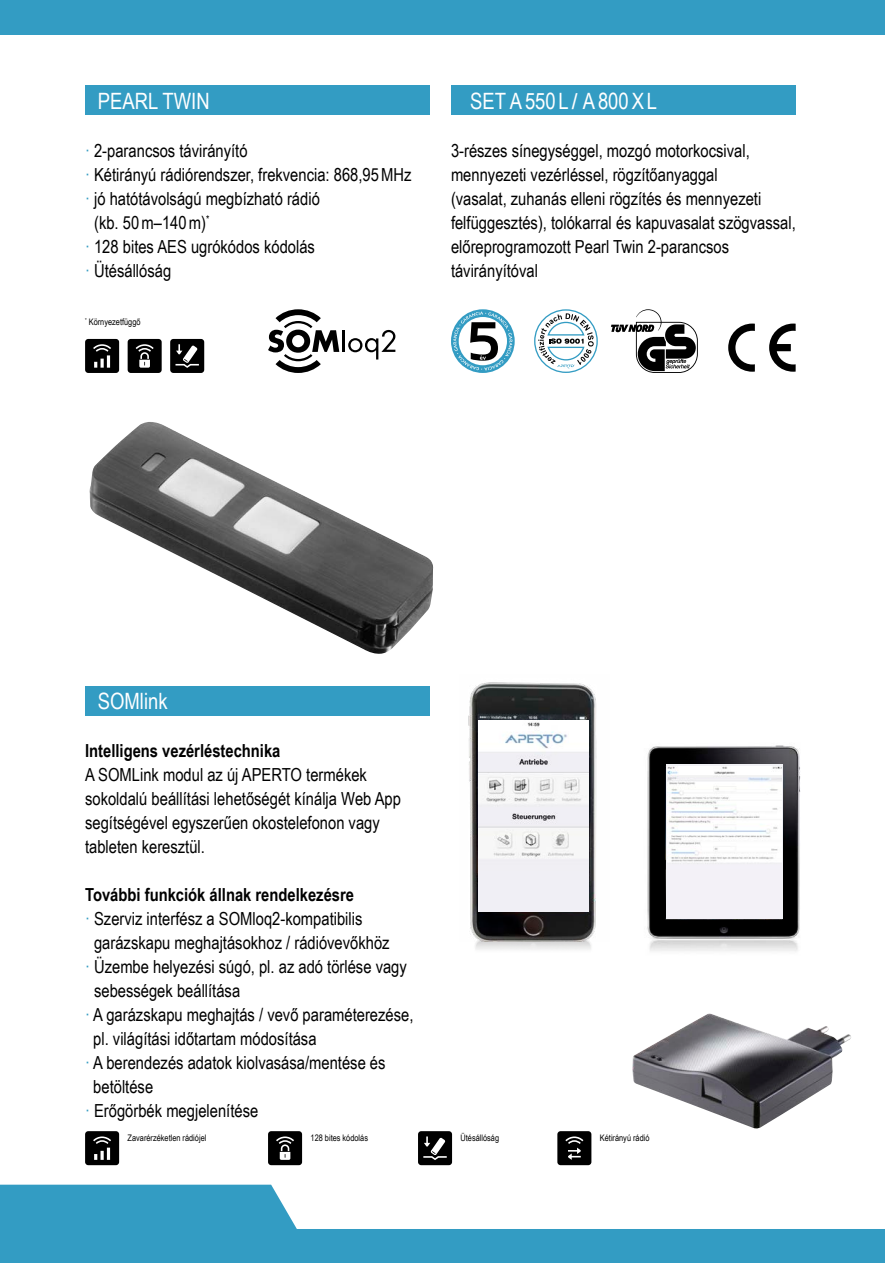
<style>
.page{position:relative;width:885px;height:1263px;background:#fff}
.page>*{position:absolute;margin:0;border:0;box-sizing:border-box;transform-origin:0 0}
.t1{font:22.5px "Arial Narrow";color:#fff}
.t2{font:18px/24px "Arial Narrow";color:#000}
.t3{font:700 18px "Arial Narrow";color:#000}
.t4{font:9px "Arial Narrow";color:#000}
.s1{font-family:"Frutiger LT Std";font-stretch:condensed}
.s2{color:#339cc3}
</style>
<div class="page">
<div style="left:0;top:0;width:884px;height:34px;background:#339cc3"></div>
<div style="left:85px;top:686px;width:344px;height:30px;background:#339cc3"></div>
<div style="left:85px;top:85px;width:344px;height:30px;background:#339cc3"></div>
<img style="left:632px;top:1013px;width:219px;height:116px">
<svg style="left:0;top:1185px;width:884px;height:78px;fill:#339cc3"></svg>
<svg style="left:418px;top:1131px;width:34px;height:34px"></svg>
<svg style="left:85px;top:1131px;width:34px;height:34px"></svg>
<svg style="left:557px;top:1131px;width:34px;height:34px"></svg>
<svg style="left:268px;top:1131px;width:34px;height:34px"></svg>
<img style="left:475px;top:941px;width:116px;height:9px">
<img style="left:468px;top:682px;width:129px;height:259px">
<img style="left:478px;top:721px;width:110px;height:191px">
<img style="left:647px;top:745px;width:154px;height:207px">
<div style="left:666px;top:765px;width:116px;height:154px;background:#f1f1f5"></div>
<img style="left:667px;top:766px;width:114px;height:96px">
<svg style="left:170px;top:339px;width:34px;height:34px"></svg>
<svg style="left:85px;top:339px;width:34px;height:34px"></svg>
<svg style="left:128px;top:339px;width:34px;height:34px"></svg>
<hr style="left:343px;top:330px;width:2px;height:22px;background:#000">
<svg style="left:268px;top:309px;width:71px;height:64px"></svg>
<svg style="left:348px;top:330px;width:47px;height:29px"></svg>
<div style="left:451px;top:85px;width:344px;height:30px;background:#339cc3"></div>
<svg style="left:769px;top:324px;width:26px;height:48px"></svg>
<svg style="left:728px;top:324px;width:26px;height:48px"></svg>
<svg style="left:451px;top:309px;width:63px;height:64px"></svg>
<svg style="left:453px;top:312px;width:59px;height:58px"></svg>
<svg style="left:611px;top:309px;width:86px;height:64px"></svg>
<svg style="left:534px;top:309px;width:63px;height:64px"></svg>
<img style="left:89px;top:422px;width:344px;height:232px">
<p class="t1" style="left:98px;top:85px;width:113px">PEARL TWIN</p>
<p class="t1" style="left:470px;top:85px;width:188px">SET A550L<span class="s1">/</span> A800XL</p>
<p class="t2" style="left:85px;top:138px;width:164px"><span class="s2">·</span> 2-parancsos távirányító</p>
<p class="t2" style="left:85px;top:162px;width:328px"><span class="s2">·</span> Kétirányú rádiórendszer, frekvencia: 868,95MHz</p>
<p class="t2" style="left:85px;top:186px;width:236px"><span class="s2">·</span> jó hatótávolságú megbízható rádió</p>
<p class="t2" style="left:94px;top:210px;width:117px">(kb. 50m–140m)<sup>*</sup></p>
<p class="t2" style="left:85px;top:234px;width:231px"><span class="s2">·</span> 128 bites AES ugrókódos kódolás</p>
<p class="t2" style="left:85px;top:258px;width:88px"><span class="s2">·</span> Ütésállóság</p>
<p class="t4" style="left:85px;top:315px;width:57px"><sup>*</sup> Környezetfüggő</p>
<p class="t2" style="left:451px;top:138px;width:346px">3-részes sínegységgel, mozgó motorkocsival, mennyezeti vezérléssel, rögzítőanyaggal<br>(vasalat, zuhanás elleni rögzítés és mennyezeti felfüggesztés), tolókarral és kapuvasalat szögvassal, előreprogramozott Pearl Twin 2-parancsos távirányítóval</p>
<p class="t1" style="left:98px;top:685px;width:71px">SOMlink</p>
<p class="t3" style="left:85px;top:737px;width:197px">Intelligens vezérléstechnika</p>
<p class="t2" style="left:85px;top:762px;width:317px">A SOMLink modul az új APERTO termékek sokoldalú beállítási lehetőségét kínálja Web App segítségével egyszerűen okostelefonon vagy tableten keresztül.</p>
<p class="t3" style="left:85px;top:881px;width:270px">További funkciók állnak rendelkezésre</p>
<p class="t2" style="left:85px;top:906px;width:279px"><span class="s2">·</span> Szerviz interfész a SOMloq2-kompatibilis</p>
<p class="t2" style="left:94px;top:930px;width:297px">garázskapu meghajtásokhoz / rádióvevőkhöz</p>
<p class="t2" style="left:85px;top:954px;width:323px"><span class="s2">·</span> Üzembe helyezési súgó, pl. az adó törlése vagy</p>
<p class="t2" style="left:94px;top:978px;width:148px">sebességek beállítása</p>
<p class="t2" style="left:85px;top:1002px;width:330px"><span class="s2">·</span> A garázskapu meghajtás / vevő paraméterezése,</p>
<p class="t2" style="left:93px;top:1026px;width:225px">pl. világítási időtartam módosítása</p>
<p class="t2" style="left:85px;top:1050px;width:302px"><span class="s2">·</span> A berendezés adatok kiolvasása/mentése és</p>
<p class="t2" style="left:93px;top:1074px;width:61px">betöltése</p>
<p class="t2" style="left:85px;top:1098px;width:175px"><span class="s2">·</span> Erőgörbék megjelenítése</p>
<p class="t4" style="left:128px;top:1131px;width:80px">Zavarérzéketlen rádiójel</p>
<p class="t4" style="left:310px;top:1131px;width:59px">128 bites kódolás</p>
<p class="t4" style="left:460px;top:1131px;width:40px">Ütésállóság</p>
<p class="t4" style="left:600px;top:1131px;width:51px">Kétirányú rádió</p>
</div>
